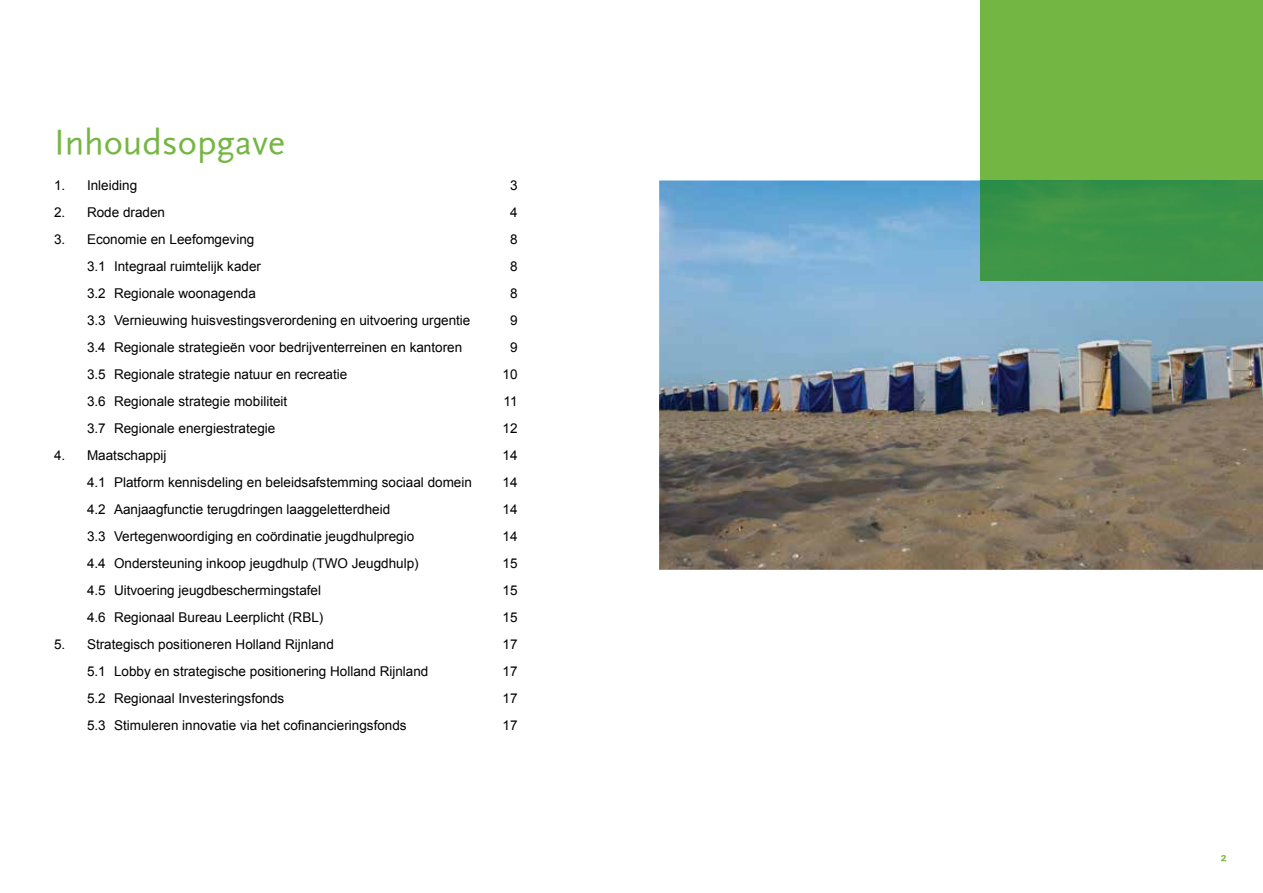
<style>
.page{position:relative;width:1263px;height:893px;background:#fff}
.page>*{position:absolute;margin:0;border:0;box-sizing:border-box;transform-origin:0 0}
.t1{font:36px "Scala Sans";color:#74b643}
.t2{font:13.5px "Arial";color:#000}
.t3{font:700 12px "Scala Sans";color:#74b643}
</style>
<div class="page">
<img style="left:659px;top:180px;width:604px;height:390px">
<div style="left:980px;top:0;width:283px;height:180px;background:#74b644"></div>
<img style="left:980px;top:180px;width:283px;height:101px">
<h1 class="t1" style="left:54px;top:122px;width:232px">Inhoudsopgave</h1>
<p class="t2" style="left:54px;top:177px;width:85px">1. Inleiding</p>
<p class="t2" style="left:510px;top:177px;width:9px">3</p>
<p class="t2" style="left:54px;top:204px;width:113px">2. Rode draden</p>
<p class="t2" style="left:510px;top:204px;width:9px">4</p>
<p class="t2" style="left:54px;top:231px;width:202px">3. Economie en Leefomgeving</p>
<p class="t2" style="left:510px;top:231px;width:9px">8</p>
<p class="t2" style="left:87px;top:258px;width:176px">3.1 Integraal ruimtelijk kader</p>
<p class="t2" style="left:510px;top:258px;width:9px">8</p>
<p class="t2" style="left:87px;top:285px;width:170px">3.2 Regionale woonagenda</p>
<p class="t2" style="left:510px;top:285px;width:9px">8</p>
<p class="t2" style="left:87px;top:312px;width:385px">3.3 Vernieuwing huisvestingsverordening en uitvoering urgentie</p>
<p class="t2" style="left:510px;top:312px;width:9px">9</p>
<p class="t2" style="left:87px;top:339px;width:377px">3.4 Regionale strategieën voor bedrijventerreinen en kantoren</p>
<p class="t2" style="left:510px;top:339px;width:9px">9</p>
<p class="t2" style="left:87px;top:366px;width:262px">3.5 Regionale strategie natuur en recreatie</p>
<p class="t2" style="left:502px;top:366px;width:17px">10</p>
<p class="t2" style="left:87px;top:393px;width:202px">3.6 Regionale strategie mobiliteit</p>
<p class="t2" style="left:503px;top:393px;width:16px">11</p>
<p class="t2" style="left:87px;top:420px;width:190px">3.7 Regionale energiestrategie</p>
<p class="t2" style="left:502px;top:420px;width:17px">12</p>
<p class="t2" style="left:54px;top:447px;width:114px">4. Maatschappij</p>
<p class="t2" style="left:502px;top:447px;width:17px">14</p>
<p class="t2" style="left:87px;top:474px;width:386px">4.1 Platform kennisdeling en beleidsafstemming sociaal domein</p>
<p class="t2" style="left:502px;top:474px;width:17px">14</p>
<p class="t2" style="left:87px;top:501px;width:305px">4.2 Aanjaagfunctie terugdringen laaggeletterdheid</p>
<p class="t2" style="left:502px;top:501px;width:17px">14</p>
<p class="t2" style="left:87px;top:528px;width:329px">3.3 Vertegenwoordiging en coördinatie jeugdhulpregio</p>
<p class="t2" style="left:502px;top:528px;width:17px">14</p>
<p class="t2" style="left:87px;top:555px;width:333px">4.4 Ondersteuning inkoop jeugdhulp (TWO Jeugdhulp)</p>
<p class="t2" style="left:502px;top:555px;width:17px">15</p>
<p class="t2" style="left:87px;top:582px;width:236px">4.5 Uitvoering jeugdbeschermingstafel</p>
<p class="t2" style="left:502px;top:582px;width:17px">15</p>
<p class="t2" style="left:87px;top:609px;width:238px">4.6 Regionaal Bureau Leerplicht (RBL)</p>
<p class="t2" style="left:502px;top:609px;width:17px">15</p>
<p class="t2" style="left:54px;top:636px;width:281px">5. Strategisch positioneren Holland Rijnland</p>
<p class="t2" style="left:502px;top:636px;width:17px">17</p>
<p class="t2" style="left:87px;top:663px;width:343px">5.1 Lobby en strategische positionering Holland Rijnland</p>
<p class="t2" style="left:502px;top:663px;width:17px">17</p>
<p class="t2" style="left:87px;top:690px;width:199px">5.2 Regionaal Investeringsfonds</p>
<p class="t2" style="left:502px;top:690px;width:17px">17</p>
<p class="t2" style="left:87px;top:717px;width:321px">5.3 Stimuleren innovatie via het cofinancieringsfonds</p>
<p class="t2" style="left:502px;top:717px;width:17px">17</p>
<p class="t3" style="left:1221px;top:851px;width:7px">2</p>
</div>
